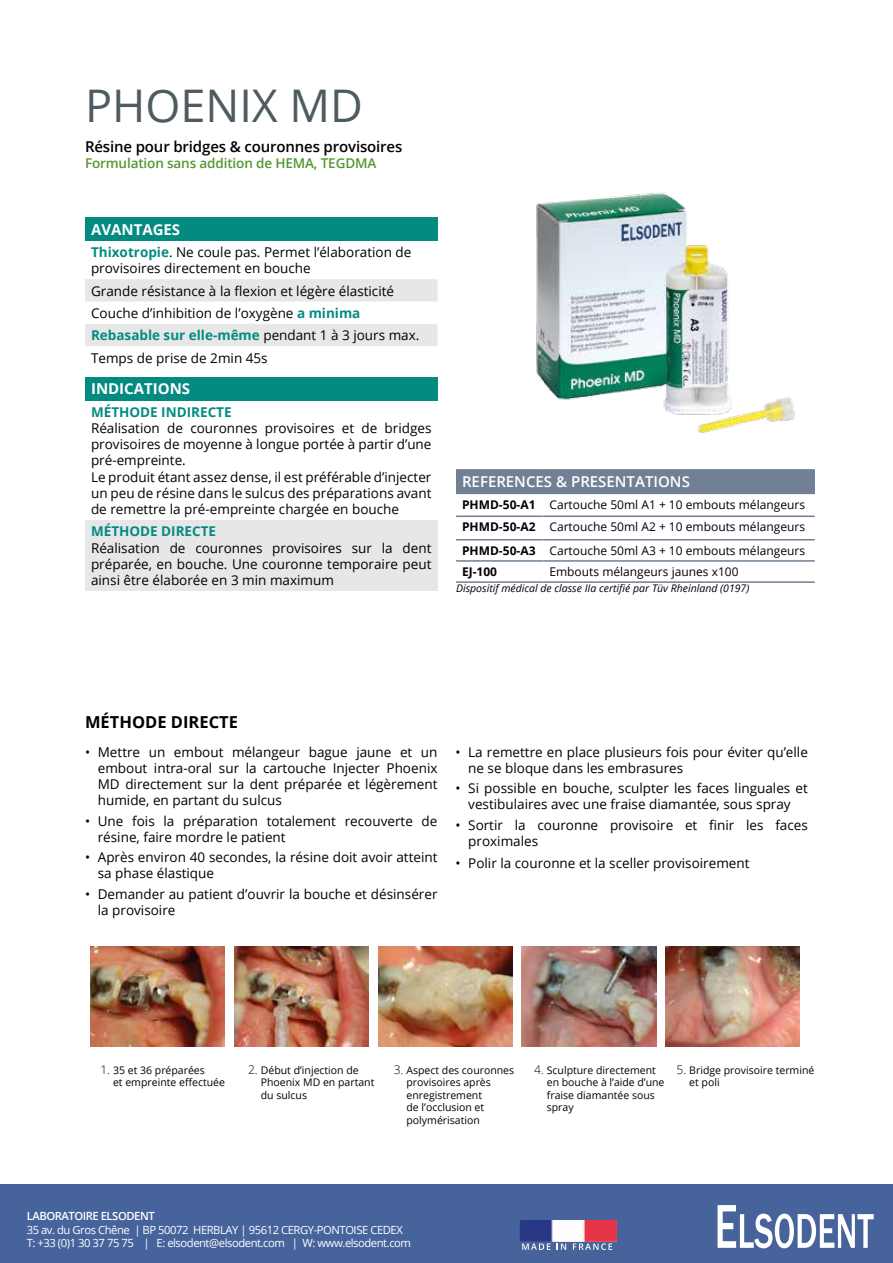
<style>
.page{position:relative;width:893px;height:1263px;background:#fff}
.page>*{position:absolute;margin:0;border:0;box-sizing:border-box;transform-origin:0 0}
.t1{font:45px "Open Sans";color:#4e5b61}
.t2{font:700 16.5px "Open Sans";color:#000}
.t3{font:600 15px "Open Sans";letter-spacing:-.01em;color:#000}
.t4{font:600 15px "Open Sans";color:#fff}
.t5{font:700 15px "Open Sans";color:#fff}
.t6{font:13.5px/16.2px "Open Sans";color:#000}
.t7{font:600 13.5px "Open Sans";letter-spacing:-.01em;color:#52982f}
.t8{font:700 13.5px "Open Sans";color:#038b82}
.t9{font:12px/23.2px "Open Sans";color:#000;text-align:justify}
.t10{font:700 12px "Open Sans";color:#000}
.t11{font:11.25px/13.5px "Open Sans";letter-spacing:-.04em;color:#fff}
.t12{font:600 11.25px "Open Sans";letter-spacing:-.04em;color:#fff}
.t13{font:10.5px/12.6px "Open Sans";color:#000}
.t14{font:italic 10.5px "Open Sans";color:#000}
.s1{font-weight:700;color:#038b82}
.s2{font-weight:700}
.s3{font-weight:300;font-size:12px}
</style>
<div class="page">
<img style="left:536px;top:192px;width:259px;height:241px">
<img style="left:91px;top:946px;width:134px;height:101px">
<img style="left:234px;top:946px;width:135px;height:101px">
<img style="left:378px;top:946px;width:134px;height:101px">
<img style="left:522px;top:946px;width:134px;height:101px">
<img style="left:666px;top:946px;width:134px;height:101px">
<div style="left:456px;top:470px;width:359px;height:23px;background:#718094"></div>
<hr style="left:456px;top:581px;width:87px;height:2px;background:#718094">
<hr style="left:543px;top:581px;width:272px;height:2px;background:#718094">
<hr style="left:456px;top:560px;width:87px;height:2px;background:#718094">
<hr style="left:543px;top:560px;width:272px;height:2px;background:#718094">
<hr style="left:456px;top:515px;width:87px;height:2px;background:#718094">
<hr style="left:543px;top:515px;width:272px;height:2px;background:#718094">
<hr style="left:456px;top:539px;width:87px;height:1px;background:#718094">
<hr style="left:543px;top:539px;width:272px;height:1px;background:#718094">
<hr style="left:456px;top:469px;width:87px;height:2px;background:#718094">
<hr style="left:543px;top:469px;width:272px;height:2px;background:#718094">
<hr style="left:456px;top:493px;width:87px;height:1px;background:#718094">
<hr style="left:543px;top:493px;width:272px;height:1px;background:#718094">
<div style="left:85px;top:217px;width:352px;height:24px;background:#038b82"></div>
<svg style="left:85px;top:279px;width:352px;height:67px"></svg>
<div style="left:85px;top:377px;width:352px;height:23px;background:#038b82"></div>
<div style="left:85px;top:520px;width:352px;height:71px;background:#e7e7e7"></div>
<div style="left:0;top:1184px;width:893px;height:79px;background:#47639c"></div>
<img style="left:520px;top:1221px;width:97px;height:20px">
<svg style="left:520px;top:1238px;width:92px;height:12px"></svg>
<svg style="left:717px;top:1205px;width:157px;height:43px"></svg>
<h1 class="t1" style="left:85px;top:74px;width:279px">PHOENIX MD</h1>
<p class="t3" style="left:85px;top:136px;width:319px">Résine pour bridges &amp; couronnes provisoires</p>
<p class="t7" style="left:85px;top:154px;width:293px">Formulation sans addition de HEMA, TEGDMA</p>
<p class="t5" style="left:91px;top:219px;width:91px">AVANTAGES</p>
<p class="t6" style="left:91px;top:244px;width:322px"><span class="s1">Thixotropie</span>. Ne coule pas. Permet l’élaboration de provisoires directement en bouche</p>
<p class="t6" style="left:91px;top:279px;width:330px;line-height:22.4px">Grande résistance à la flexion et légère élasticité Couche d’inhibition de l’oxygène <span class="s1">a minima Rebasable sur elle-même</span> pendant 1 à 3 jours max.<br>Temps de prise de 2min 45s</p>
<p class="t5" style="left:91px;top:378px;width:101px">INDICATIONS</p>
<p class="t8" style="left:91px;top:402px;width:142px">MÉTHODE INDIRECTE</p>
<p class="t6" style="left:91px;top:420px;width:342px">Réalisation de couronnes provisoires et de bridges provisoires de moyenne à longue portée à partir d’une pré-empreinte.<br>Le produit étant assez dense, il est préférable d’injecter un peu de résine dans le sulcus des préparations avant de remettre la pré-empreinte chargée en bouche</p>
<p class="t8" style="left:91px;top:522px;width:127px">MÉTHODE DIRECTE</p>
<p class="t6" style="left:91px;top:539px;width:342px;text-align:justify">Réalisation de couronnes provisoires sur la dent préparée, en bouche. Une couronne temporaire peut ainsi être élaborée en 3 min maximum</p>
<p class="t4" style="left:462px;top:472px;width:229px">REFERENCES &amp; PRESENTATIONS</p>
<p class="t9" style="left:462px;top:492px;width:344px"><span class="s2">PHMD-50-A1</span> Cartouche 50ml A1 + 10 embouts mélangeurs <span class="s2">PHMD-50-A2</span> Cartouche 50ml A2 + 10 embouts mélangeurs <span class="s2">PHMD-50-A3</span> Cartouche 50ml A3 + 10 embouts mélangeurs</p>
<p class="t10" style="left:462px;top:563px;width:37px">EJ-100</p>
<p class="t9" style="left:549px;top:560px;width:191px">Embouts mélangeurs jaunes x100</p>
<p class="t14" style="left:456px;top:581px;width:295px">Dispositif médical de classe IIa certifié par Tüv Rheinland (0197)</p>
<p class="t2" style="left:85px;top:710px;width:154px">MÉTHODE DIRECTE</p>
<p class="t6" style="left:98px;top:743px;width:341px;text-align:justify;text-indent:-13px">• Mettre un embout mélangeur bague jaune et un embout intra-oral sur la cartouche Injecter Phoenix MD directement sur la dent préparée et légèrement humide, en partant du sulcus</p>
<p class="t6" style="left:98px;top:812px;width:341px;text-indent:-13px">• Une fois la préparation totalement recouverte de résine, faire mordre le patient</p>
<p class="t6" style="left:98px;top:849px;width:341px;text-indent:-13px">• Après environ 40 secondes, la résine doit avoir atteint sa phase élastique</p>
<p class="t6" style="left:98px;top:885px;width:341px;text-indent:-13px">• Demander au patient d’ouvrir la bouche et désinsérer la provisoire</p>
<p class="t6" style="left:468px;top:743px;width:341px;text-indent:-13px">• La remettre en place plusieurs fois pour éviter qu’elle ne se bloque dans les embrasures</p>
<p class="t6" style="left:455px;top:780px;width:354px;text-align:center">• Si possible en bouche, sculpter les faces linguales et vestibulaires avec une fraise diamantée, sous spray</p>
<p class="t6" style="left:468px;top:816px;width:341px;text-indent:-13px">• Sortir la couronne provisoire et finir les faces proximales</p>
<p class="t6" style="left:455px;top:855px;width:296px">• Polir la couronne et la sceller provisoirement</p>
<p class="t13" style="left:113px;top:1063px;width:113px;text-indent:-13px"><span class="s3">1.</span> 35 et 36 préparées<br>et empreinte effectuée</p>
<p class="t13" style="left:261px;top:1063px;width:115px;text-indent:-13px"><span class="s3">2.</span> Début d’injection de<br>Phoenix MD en partant du sulcus</p>
<p class="t13" style="left:406px;top:1063px;width:109px;text-indent:-13px"><span class="s3">3.</span> Aspect des couronnes provisoires après enregistrement<br>de l’occlusion et polymérisation</p>
<p class="t13" style="left:547px;top:1063px;width:119px;text-indent:-13px"><span class="s3">4.</span> Sculpture directement en bouche à l’aide d’une fraise diamantée sous spray</p>
<p class="t13" style="left:689px;top:1063px;width:127px;text-indent:-13px"><span class="s3">5.</span> Bridge provisoire terminé et poli</p>
<p class="t12" style="left:25px;top:1203px;width:130px">LABORATOIRE ELSODENT</p>
<p class="t11" style="left:25px;top:1217px;width:386px">35 av. du Gros Chêne | BP 50072 HERBLAY | 95612 CERGY-PONTOISE CEDEX<br>T: +33 (0)1 30 37 75 75 | E: elsodent@elsodent.com | W: www.elsodent.com</p>
<p class="t12" style="left:27px;top:1208px;width:130px">LABORATOIRE ELSODENT</p>
<p class="t11" style="left:27px;top:1222px;width:386px">35 av. du Gros Chêne | BP 50072 HERBLAY | 95612 CERGY-PONTOISE CEDEX<br>T: +33 (0)1 30 37 75 75 | E: elsodent@elsodent.com | W: www.elsodent.com</p>
</div>
